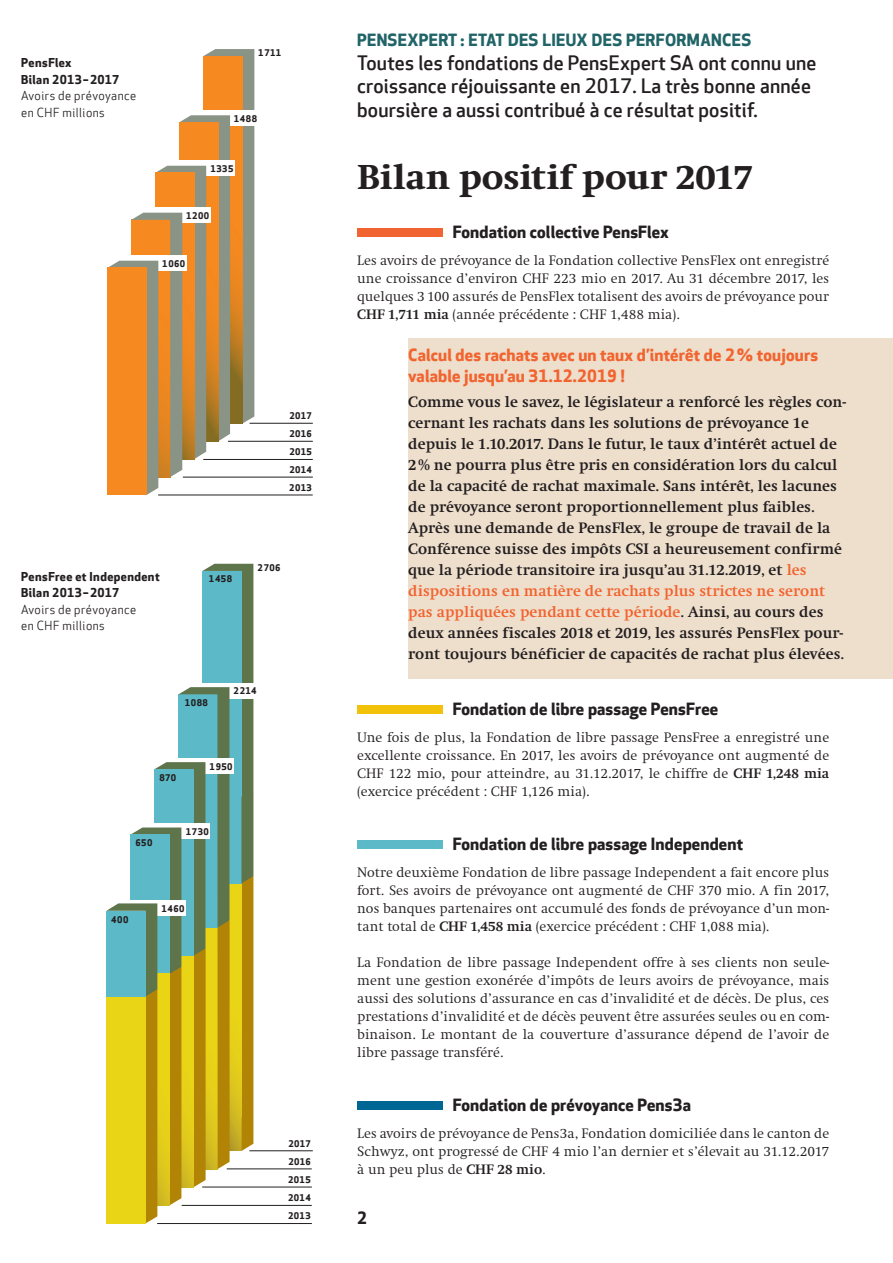
<style>
.page{position:relative;width:893px;height:1263px;background:#fff}
.page>*{position:absolute;margin:0;border:0;box-sizing:border-box;transform-origin:0 0}
.t1{font:800 36px "Swift";letter-spacing:-.005em;color:#231f20}
.t2{font:500 19.5px/23.4px "Apex New";letter-spacing:.01em;color:#231f20}
.t3{font:700 16.5px "Apex New";letter-spacing:.01em;color:#231f20}
.t4{font:700 16.5px/21px "Apex New";letter-spacing:.01em;color:#f2642f}
.t5{font:700 16.5px "Apex New";letter-spacing:.02em;color:#216468}
.t6{font:700 15.75px/21px "Swift";letter-spacing:.005em;color:#231f20}
.t7{font:300 14.25px/18px "Swift";letter-spacing:.005em;color:#231f20;text-align:justify}
.t8{font:12px/16.5px "Apex New";letter-spacing:.04em;color:#231f20}
.t9{font:700 12px/16.5px "Apex New";letter-spacing:.035em;color:#231f20}
.t10{font:700 9px "Apex New";letter-spacing:.035em;color:#231f20}
.s1{font-weight:700}
.s2{color:#f2642f}
</style>
<div class="page">
<div style="left:408px;top:338px;width:485px;height:340px;background:#eedecc"></div>
<div style="left:357px;top:229px;width:85px;height:8px;background:#f2642f"></div>
<div style="left:357px;top:705px;width:85px;height:9px;background:#f2c209"></div>
<div style="left:357px;top:840px;width:85px;height:8px;background:#5cb9c7"></div>
<div style="left:357px;top:1101px;width:85px;height:9px;background:#006693"></div>
<hr style="left:158px;top:495px;width:155px;height:1px;background:#231f20">
<hr style="left:183px;top:477px;width:130px;height:1px;background:#231f20">
<hr style="left:203px;top:459px;width:110px;height:1px;background:#231f20">
<hr style="left:228px;top:441px;width:85px;height:1px;background:#231f20">
<hr style="left:250px;top:423px;width:63px;height:1px;background:#231f20">
<hr style="left:157px;top:1223px;width:155px;height:1px;background:#231f20">
<hr style="left:182px;top:1205px;width:130px;height:1px;background:#231f20">
<hr style="left:202px;top:1187px;width:110px;height:1px;background:#231f20">
<hr style="left:227px;top:1168px;width:85px;height:1px;background:#231f20">
<hr style="left:249px;top:1150px;width:64px;height:1px;background:#231f20">
<svg style="left:107px;top:49px;width:147px;height:446px"></svg>
<div style="left:107px;top:268px;width:39px;height:227px;background:#f6891f"></div>
<svg style="left:106px;top:564px;width:147px;height:659px"></svg>
<div style="left:106px;top:996px;width:39px;height:227px;background:#e9d416"></div>
<div style="left:106px;top:911px;width:39px;height:85px;background:#5cb9c7"></div>
<p class="t9" style="left:21px;top:55px;width:100px">PensFlex<br>Bilan 2013 – 2017</p>
<p class="t8" style="left:21px;top:88px;width:117px">Avoirs de prévoyance en CHF millions</p>
<p class="t10" style="left:258px;top:47px;width:24px">1 711</p>
<p class="t10" style="left:234px;top:113px;width:25px">1 488</p>
<p class="t10" style="left:210px;top:164px;width:25px">1 335</p>
<p class="t10" style="left:186px;top:210px;width:25px">1 200</p>
<p class="t10" style="left:162px;top:258px;width:25px">1 060</p>
<p class="t10" style="left:290px;top:411px;width:24px">2017</p>
<p class="t10" style="left:289px;top:428px;width:24px">2016</p>
<p class="t10" style="left:289px;top:446px;width:24px">2015</p>
<p class="t10" style="left:289px;top:464px;width:24px">2014</p>
<p class="t10" style="left:289px;top:482px;width:24px">2013</p>
<p class="t9" style="left:21px;top:569px;width:140px">PensFree et Independent<br>Bilan 2013 – 2017</p>
<p class="t8" style="left:21px;top:602px;width:117px">Avoirs de prévoyance en CHF millions</p>
<p class="t10" style="left:209px;top:574px;width:25px">1 458</p>
<p class="t10" style="left:258px;top:563px;width:25px">2 706</p>
<p class="t10" style="left:185px;top:697px;width:25px">1 088</p>
<p class="t10" style="left:234px;top:686px;width:24px">2 214</p>
<p class="t10" style="left:160px;top:772px;width:18px">870</p>
<p class="t10" style="left:209px;top:761px;width:25px">1 950</p>
<p class="t10" style="left:136px;top:838px;width:18px">650</p>
<p class="t10" style="left:186px;top:827px;width:25px">1 730</p>
<p class="t10" style="left:111px;top:914px;width:19px">400</p>
<p class="t10" style="left:161px;top:903px;width:25px">1 460</p>
<p class="t10" style="left:288px;top:1138px;width:24px">2017</p>
<p class="t10" style="left:288px;top:1156px;width:24px">2016</p>
<p class="t10" style="left:288px;top:1174px;width:24px">2015</p>
<p class="t10" style="left:288px;top:1192px;width:24px">2014</p>
<p class="t10" style="left:288px;top:1210px;width:24px">2013</p>
<p class="t5" style="left:357px;top:31px;width:395px">PENSEXPERT : ETAT DES LIEUX DES PERFORMANCES</p>
<h2 class="t2" style="left:357px;top:52px;width:461px">Toutes les fondations de PensExpert SA ont connu une croissance réjouissante en 2017. La très bonne année boursière a aussi contribué à ce résultat positif.</h2>
<h1 class="t1" style="left:357px;top:157px;width:397px">Bilan positif pour 2017</h1>
<p class="t3" style="left:453px;top:222px;width:218px">Fondation collective PensFlex</p>
<p class="t7" style="left:357px;top:252px;width:473px">Les avoirs de prévoyance de la Fondation collective PensFlex ont enregistré une croissance d’environ CHF 223 mio en 2017. Au 31 décembre 2017, les quelques 3 100 assurés de PensFlex totalisent des avoirs de prévoyance pour <span class="s1">CHF 1,711 mia</span> (année précédente : CHF 1,488 mia).</p>
<p class="t4" style="left:408px;top:345px;width:411px">Calcul des rachats avec un taux d’intérêt de 2 % toujours valable jusqu’au 31.12.2019 !</p>
<p class="t6" style="left:408px;top:392px;width:439px">Comme vous le savez, le législateur a renforcé les règles con&shy;cernant les rachats dans les solutions de prévoyance 1e depuis le 1.10.2017. Dans le futur, le taux d’intérêt actuel de 2% ne pourra plus être pris en considération lors du calcul de la capacité de rachat maximale. Sans intérêt, les lacunes de prévoyance seront proportionnellement plus faibles.<br>Après une demande de PensFlex, le groupe de travail de la Conférence suisse des impôts CSI a heureusement confirmé que la période transitoire ira jusqu’au 31.12.2019, et <span class="s2">les dispositions en matière de rachats plus strictes ne seront pas appliquées pendant cette période</span>. Ainsi, au cours des deux années fiscales 2018 et 2019, les assurés PensFlex pour&shy;ront toujours bénéficier de capacités de rachat plus élevées.</p>
<p class="t3" style="left:453px;top:699px;width:267px">Fondation de libre passage PensFree</p>
<p class="t7" style="left:357px;top:729px;width:473px">Une fois de plus, la Fondation de libre passage PensFree a enregistré une excellente croissance. En 2017, les avoirs de prévoyance ont augmenté de CHF 122 mio, pour atteindre, au 31.12.2017, le chiffre de <span class="s1">CHF 1,248 mia </span>(exercice précédent : CHF 1,126 mia).</p>
<p class="t3" style="left:453px;top:834px;width:292px">Fondation de libre passage Independent</p>
<p class="t7" style="left:357px;top:864px;width:473px">Notre deuxième Fondation de libre passage Independent a fait encore plus fort. Ses avoirs de prévoyance ont augmenté de CHF 370 mio. A fin 2017, nos banques partenaires ont accumulé des fonds de prévoyance d’un mon&shy;tant total de <span class="s1">CHF 1,458 mia</span> (exercice précédent : CHF 1,088 mia).</p>
<p class="t7" style="left:357px;top:954px;width:473px">La Fondation de libre passage Independent offre à ses clients non seule&shy;ment une gestion exonérée d’impôts de leurs avoirs de prévoyance, mais aussi des solutions d’assurance en cas d’invalidité et de décès. De plus, ces prestations d’invalidité et de décès peuvent être assurées seules ou en com&shy;binaison. Le montant de la couverture d’assurance dépend de l’avoir de libre passage transféré.</p>
<p class="t3" style="left:453px;top:1095px;width:240px">Fondation de prévoyance Pens3a</p>
<p class="t7" style="left:357px;top:1125px;width:473px">Les avoirs de prévoyance de Pens3a, Fondation domiciliée dans le canton de Schwyz, ont progressé de CHF 4 mio l’an dernier et s’élevait au 31.12.2017 à un peu plus de <span class="s1">CHF 28 mio</span>.</p>
<p class="t3" style="left:357px;top:1208px;width:11px">2</p>
</div>
